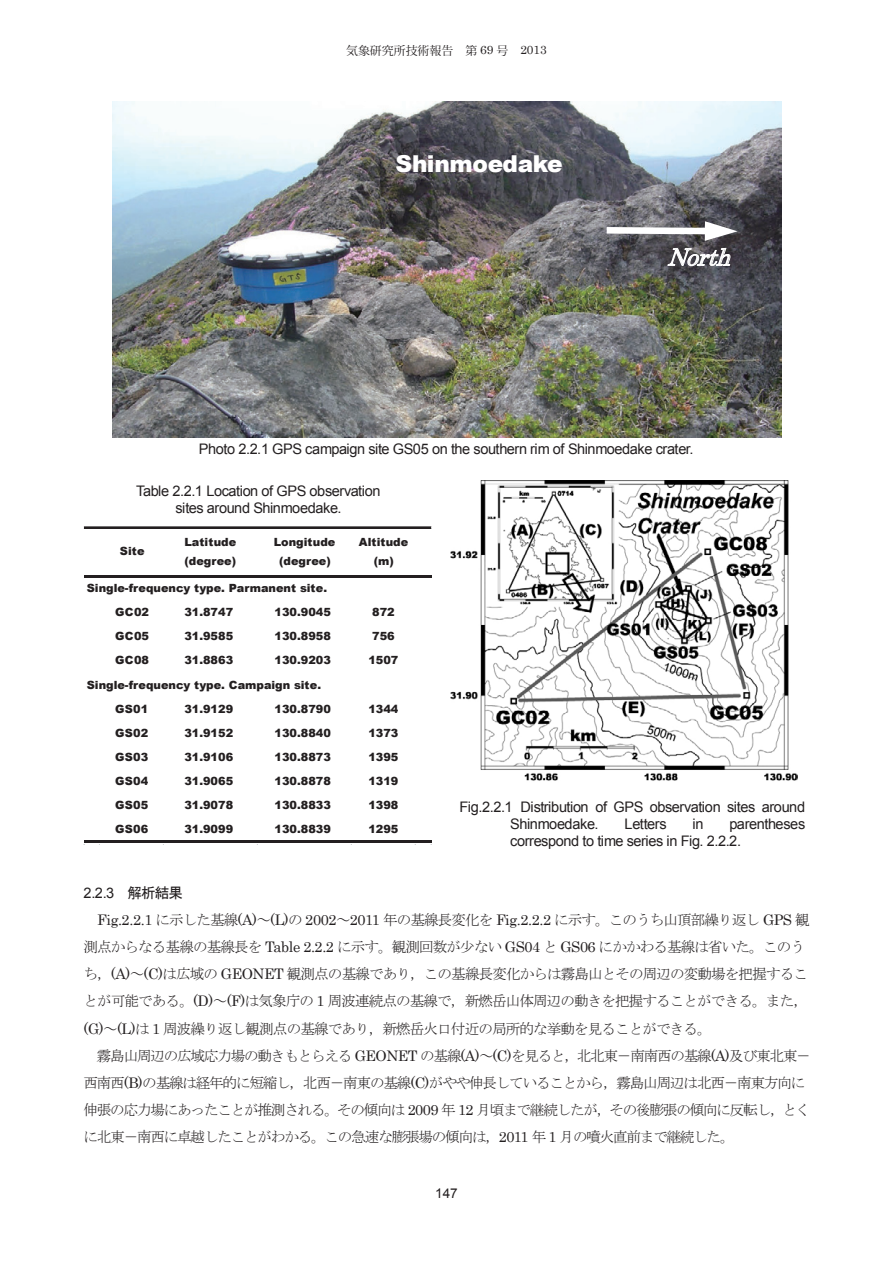
<style>
.page{position:relative;width:893px;height:1263px;background:#fff}
.page>*{position:absolute;margin:0;border:0;box-sizing:border-box;transform-origin:0 0}
.t1{font:900 23.25px "Arial";letter-spacing:-.015em;color:#fff}
.t2{font:italic 23.25px "Century";color:#fff}
.t3{font:14.55px/17px "Arial";letter-spacing:-.035em;color:#231f20}
.t4{font:14.55px/27px "MS Mincho";letter-spacing:-.08em;color:#231f20}
.t5{font:14.55px/27px "MS Mincho";letter-spacing:-.06em;color:#231f20}
.t6{font:14.55px "Century";letter-spacing:-.03em;color:#231f20}
.t7{font:13.5px "Arial";color:#231f20}
.t8{font:11.85px "Koz Min Pro";color:#231f20}
.t9{font:900 11.25px/18.8px "Arial";color:#231f20}
.s1{font-family:"Century"}
.s2{font-family:"MS Gothic"}
.s3{font-family:"MS Mincho"}
</style>
<div class="page">
<hr style="left:84px;top:527px;width:347px;height:1px;background:#231f20">
<hr style="left:84px;top:528px;width:347px;height:1px;background:#231f20">
<hr style="left:84px;top:575px;width:348px;height:2px;background:#231f20">
<hr style="left:84px;top:840px;width:348px;height:3px;background:#231f20">
<img style="left:112px;top:102px;width:669px;height:335px">
<svg style="left:600px;top:221px;width:138px;height:20px"></svg>
<svg style="left:667px;top:248px;width:64px;height:20px"></svg>
<img style="left:450px;top:481px;width:348px;height:300px">
<p class="t8" style="left:346px;top:42px;width:202px">気象研究所技術報告　第 <span class="s1">69</span> 号　<span class="s1">2013</span></p>
<h1 class="t1" style="left:395px;top:147px;width:169px">Shinmoedake</h1>
<h1 class="t2" style="left:667px;top:237px;width:76px">North</h1>
<p class="t3" style="left:199px;top:441px;width:496px">Photo 2.2.1 GPS campaign site GS05 on the southern rim of Shinmoedake crater.</p>
<p class="t3" style="left:136px;top:482px;width:246px;text-align:center">Table 2.2.1 Location of GPS observation sites around Shinmoedake.</p>
<p class="t9" style="left:120px;top:542px;width:26px">Site</p>
<p class="t9" style="left:184px;top:533px;width:53px">Latitude (degree)</p>
<p class="t9" style="left:274px;top:533px;width:63px;text-align:center">Longitude (degree)</p>
<p class="t9" style="left:359px;top:533px;width:51px;text-align:center">Altitude (m)</p>
<p class="t9" style="left:115px;top:576px;width:213px;line-height:24px;text-indent:-29px">Single-frequency type. Parmanent site.<br>GC02</p>
<p class="t9" style="left:184px;top:603px;width:50px">31.8747</p>
<p class="t9" style="left:274px;top:603px;width:58px">130.9045</p>
<p class="t9" style="left:372px;top:603px;width:24px">872</p>
<p class="t9" style="left:115px;top:627px;width:35px">GC05</p>
<p class="t9" style="left:184px;top:627px;width:50px">31.9585</p>
<p class="t9" style="left:274px;top:627px;width:58px">130.8958</p>
<p class="t9" style="left:372px;top:627px;width:24px">756</p>
<p class="t9" style="left:115px;top:651px;width:35px">GC08</p>
<p class="t9" style="left:184px;top:651px;width:50px">31.8863</p>
<p class="t9" style="left:274px;top:651px;width:58px">130.9203</p>
<p class="t9" style="left:368px;top:651px;width:32px">1507</p>
<p class="t9" style="left:115px;top:672px;width:207px;line-height:24px;text-indent:-29px">Single-frequency type. Campaign site.<br>GS01</p>
<p class="t9" style="left:184px;top:699px;width:50px">31.9129</p>
<p class="t9" style="left:274px;top:699px;width:58px">130.8790</p>
<p class="t9" style="left:368px;top:699px;width:32px">1344</p>
<p class="t9" style="left:115px;top:723px;width:35px">GS02</p>
<p class="t9" style="left:184px;top:723px;width:50px">31.9152</p>
<p class="t9" style="left:274px;top:723px;width:58px">130.8840</p>
<p class="t9" style="left:368px;top:723px;width:32px">1373</p>
<p class="t9" style="left:115px;top:747px;width:35px">GS03</p>
<p class="t9" style="left:184px;top:747px;width:50px">31.9106</p>
<p class="t9" style="left:274px;top:747px;width:58px">130.8873</p>
<p class="t9" style="left:368px;top:747px;width:32px">1395</p>
<p class="t9" style="left:115px;top:771px;width:35px">GS04</p>
<p class="t9" style="left:184px;top:771px;width:50px">31.9065</p>
<p class="t9" style="left:274px;top:771px;width:58px">130.8878</p>
<p class="t9" style="left:368px;top:771px;width:32px">1319</p>
<p class="t9" style="left:115px;top:795px;width:35px">GS05</p>
<p class="t9" style="left:184px;top:795px;width:50px">31.9078</p>
<p class="t9" style="left:274px;top:795px;width:58px">130.8833</p>
<p class="t9" style="left:368px;top:795px;width:32px">1398</p>
<p class="t9" style="left:115px;top:819px;width:35px">GS06</p>
<p class="t9" style="left:184px;top:819px;width:50px">31.9099</p>
<p class="t9" style="left:274px;top:819px;width:58px">130.8839</p>
<p class="t9" style="left:368px;top:819px;width:32px">1295</p>
<p class="t3" style="left:510px;top:799px;width:297px;text-indent:-51px">Fig.2.2.1 Distribution of GPS observation sites around<br>Shinmoedake.</p>
<p class="t3" style="left:510px;top:815px;width:297px;text-indent:219px">parentheses correspond to time series in Fig. 2.2.2.</p>
<p class="t3" style="left:624px;top:815px;width:44px">Letters</p>
<p class="t3" style="left:693px;top:815px;width:12px">in</p>
<p class="t3" style="left:84px;top:884px;width:101px">2.2.3 <span class="s2">解析結果</span></p>
<p class="t6" style="left:97px;top:907px;width:714px">Fig.2.2.1 <span class="s3">に示した基線</span>(A)<span class="s3">～</span>(L)<span class="s3">の</span> 2002<span class="s3">～</span>2011 <span class="s3">年の基線長変化を</span> Fig.2.2.2 <span class="s3">に示す。このうち山頂部繰り返し</span> GPS <span class="s3">観</span></p>
<p class="t5" style="left:84px;top:933px;width:726px">測点からなる基線の基線長を <span class="s1">Table 2.2.2</span> に示す。観測回数が少ない <span class="s1">GS04</span> と <span class="s1">GS06</span> にかかわる基線は省いた。このうち，<span class="s1">(A)</span>～<span class="s1">(C)</span>は広域の <span class="s1">GEONET</span> 観測点の基線であり，この基線長変化からは霧島山とその周辺の変動場を把握することが可能である。<span class="s1">(D)</span>～<span class="s1">(F)</span>は気象庁の <span class="s1">1</span> 周波連続点の基線で，新燃岳山体周辺の動きを把握することができる。また，<span class="s1">(G)</span>～<span class="s1">(L)</span>は <span class="s1">1</span> 周波繰り返し観測点の基線であり，新燃岳火口付近の局所的な挙動を見ることができる。</p>
<p class="t4" style="left:84px;top:1042px;width:729px;text-indent:13px">霧島山周辺の広域応力場の動きもとらえる <span class="s1">GEONET</span> の基線<span class="s1">(A)</span>～<span class="s1">(C)</span>を見ると，北北東－南南西の基線<span class="s1">(A)</span>及び東北東－西南西<span class="s1">(B)</span>の基線は経年的に短縮し，北西－南東の基線<span class="s1">(C)</span>がやや伸長していることから，霧島山周辺は北西－南東方向に伸張の応力場にあったことが推測される。その傾向は <span class="s1">2009</span> 年 <span class="s1">12</span> 月頃まで継続したが，その後膨張の傾向に反転し，とくに北東－南西に卓越したことがわかる。この急速な膨張場の傾向は，<span class="s1">2011</span> 年 <span class="s1">1</span> 月の噴火直前まで継続した。</p>
<p class="t7" style="left:435px;top:1184px;width:24px">147</p>
</div>
